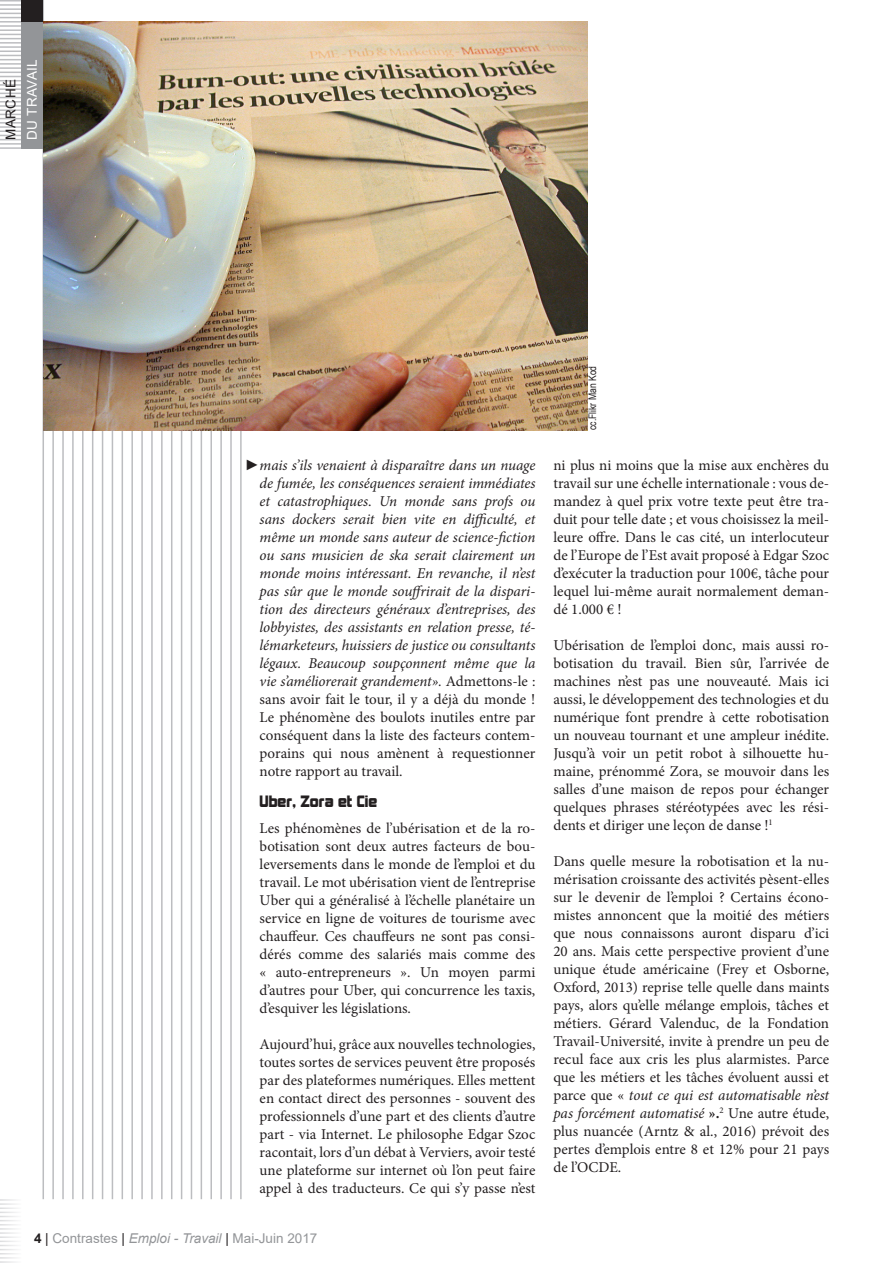
<style>
.page{position:relative;width:893px;height:1263px;background:#fff}
.page>*{position:absolute;margin:0;border:0;box-sizing:border-box;transform-origin:0 0}
.t1{font:15px/18px "Minion Pro";color:#231f20;text-align:justify}
.t2{font:italic 15px/18px "Minion Pro";letter-spacing:-.005em;color:#231f20;text-align:justify}
.t3{font:15px "Kimberley";color:#231f20}
.t4{font:13.5px "Arial";color:#939598}
.t5{font:13.5px "Arial";letter-spacing:.035em;color:#fff}
.t6{font:13.5px "Arial";letter-spacing:.035em;color:#231f20}
.t7{font:10.5px "Arial Narrow";color:#231f20}
.s1{font-family:"Arial";font-style:normal}
.s2{font-style:normal}
.s3{font-weight:700;color:#231f20}
.s4{color:#231f20}
.s5{font-style:italic}
.s6{font-weight:700}
</style>
<div class="page">
<hr style="left:0;top:1199px;width:21px;height:2px;background:#bcbdc0">
<hr style="left:0;top:1203px;width:21px;height:2px;background:#bcbdc0">
<hr style="left:0;top:1207px;width:21px;height:2px;background:#bcbdc0">
<hr style="left:0;top:1211px;width:21px;height:2px;background:#bcbdc0">
<svg style="left:0;top:1216px;width:17px;height:9px"></svg>
<hr style="left:0;top:1228px;width:21px;height:2px;background:#bcbdc0">
<hr style="left:0;top:1232px;width:21px;height:2px;background:#bcbdc0">
<hr style="left:0;top:1236px;width:21px;height:2px;background:#bcbdc0">
<hr style="left:0;top:1240px;width:21px;height:2px;background:#bcbdc0">
<svg style="left:0;top:1245px;width:17px;height:13px"></svg>
<hr style="left:0;top:1261px;width:21px;height:2px;background:#bcbdc0">
<hr style="left:240px;top:149px;width:2px;height:1050px;background:#bcbdc0">
<hr style="left:230px;top:149px;width:2px;height:1050px;background:#bcbdc0">
<hr style="left:220px;top:149px;width:2px;height:1050px;background:#bcbdc0">
<hr style="left:210px;top:149px;width:2px;height:1050px;background:#bcbdc0">
<hr style="left:201px;top:149px;width:1px;height:1050px;background:#bcbdc0">
<hr style="left:191px;top:149px;width:1px;height:1050px;background:#bcbdc0">
<hr style="left:181px;top:149px;width:1px;height:1050px;background:#bcbdc0">
<hr style="left:171px;top:149px;width:1px;height:1050px;background:#bcbdc0">
<hr style="left:161px;top:149px;width:2px;height:1050px;background:#bcbdc0">
<hr style="left:151px;top:149px;width:2px;height:1050px;background:#bcbdc0">
<hr style="left:141px;top:149px;width:2px;height:1050px;background:#bcbdc0">
<hr style="left:131px;top:149px;width:2px;height:1050px;background:#bcbdc0">
<hr style="left:122px;top:149px;width:1px;height:1050px;background:#bcbdc0">
<hr style="left:112px;top:149px;width:1px;height:1050px;background:#bcbdc0">
<hr style="left:102px;top:149px;width:1px;height:1050px;background:#bcbdc0">
<hr style="left:92px;top:149px;width:1px;height:1050px;background:#bcbdc0">
<hr style="left:82px;top:149px;width:2px;height:1050px;background:#bcbdc0">
<hr style="left:72px;top:149px;width:2px;height:1050px;background:#bcbdc0">
<hr style="left:62px;top:149px;width:2px;height:1050px;background:#bcbdc0">
<hr style="left:52px;top:149px;width:2px;height:1050px;background:#bcbdc0">
<hr style="left:43px;top:149px;width:1px;height:1050px;background:#bcbdc0">
<hr style="left:0;top:0;width:21px;height:2px;background:#bcbdc0">
<hr style="left:0;top:4px;width:21px;height:2px;background:#bcbdc0">
<hr style="left:0;top:8px;width:21px;height:2px;background:#bcbdc0">
<svg style="left:0;top:13px;width:21px;height:5px"></svg>
<hr style="left:0;top:21px;width:21px;height:2px;background:#bcbdc0">
<hr style="left:0;top:25px;width:21px;height:2px;background:#bcbdc0">
<hr style="left:0;top:29px;width:21px;height:2px;background:#bcbdc0">
<svg style="left:0;top:34px;width:21px;height:5px"></svg>
<hr style="left:0;top:42px;width:21px;height:2px;background:#bcbdc0">
<hr style="left:0;top:46px;width:21px;height:2px;background:#bcbdc0">
<svg style="left:0;top:51px;width:21px;height:9px"></svg>
<hr style="left:0;top:63px;width:21px;height:2px;background:#bcbdc0">
<hr style="left:0;top:67px;width:21px;height:2px;background:#bcbdc0">
<svg style="left:0;top:72px;width:21px;height:9px"></svg>
<hr style="left:0;top:84px;width:21px;height:2px;background:#bcbdc0">
<hr style="left:0;top:88px;width:21px;height:2px;background:#bcbdc0">
<svg style="left:0;top:93px;width:21px;height:5px"></svg>
<hr style="left:0;top:101px;width:21px;height:2px;background:#bcbdc0">
<hr style="left:0;top:105px;width:21px;height:2px;background:#bcbdc0">
<hr style="left:0;top:109px;width:21px;height:2px;background:#bcbdc0">
<svg style="left:0;top:114px;width:21px;height:5px"></svg>
<hr style="left:0;top:122px;width:21px;height:2px;background:#bcbdc0">
<hr style="left:0;top:126px;width:21px;height:2px;background:#bcbdc0">
<hr style="left:0;top:130px;width:21px;height:2px;background:#bcbdc0">
<svg style="left:0;top:135px;width:21px;height:5px"></svg>
<hr style="left:0;top:143px;width:21px;height:2px;background:#bcbdc0">
<hr style="left:0;top:147px;width:21px;height:2px;background:#bcbdc0">
<hr style="left:43px;top:0;width:1px;height:149px;background:#bcbdc0">
<div style="left:21px;top:21px;width:22px;height:128px;background:#939598"></div>
<div style="left:21px;top:0;width:22px;height:21px;background:#231f20"></div>
<img style="left:43px;top:21px;width:544px;height:409px">
<p class="t6" style="left:2px;top:140px;width:62px;rotate:-90deg">MARCHÉ</p>
<p class="t5" style="left:23px;top:140px;width:83px;rotate:-90deg">DU TRAVAIL</p>
<p class="t2" style="left:260px;top:456px;width:277px;text-indent:-15px"><span class="s1">►</span>mais s’ils venaient à disparaître dans un nuage de fumée, les conséquences seraient immédiates et catastrophiques<span class="s2">.</span> Un monde sans profs ou sans dockers serait bien vite en difficulté, et même un monde sans auteur de science-fiction ou sans musicien de ska serait clairement un monde moins intéressant. En revanche, il n’est pas sûr que le monde souffrirait de la dispari&shy;tion des directeurs généraux d’entreprises, des lobbyistes, des assistants en relation presse, té&shy;lémarketeurs, huissiers de justice ou consultants légaux. Beaucoup soupçonnent même que la vie s’améliorerait grandement». <span class="s2">Admettons-le : sans avoir fait le tour, il y a déjà du monde !<br>Le phénomène des boulots inutiles entre par conséquent dans la liste des facteurs contem&shy;porains qui nous amènent à requestionner notre rapport au travail.</span></p>
<p class="t3" style="left:260px;top:793px;width:119px">Uber, Zora et Cie</p>
<p class="t1" style="left:260px;top:819px;width:277px">Les phénomènes de l’ubérisation et de la ro&shy;botisation sont deux autres facteurs de bou&shy;leversements dans le monde de l’emploi et du travail. Le mot ubérisation vient de l’entreprise Uber qui a généralisé à l’échelle planétaire un service en ligne de voitures de tourisme avec chauffeur. Ces chauffeurs ne sont pas consi&shy;dérés comme des salariés mais comme des « auto-entrepreneurs ». Un moyen parmi d’autres pour Uber, qui concurrence les taxis, d’esquiver les législations.</p>
<p class="t1" style="left:260px;top:1035px;width:277px">Aujourd’hui, grâce aux nouvelles technologies, toutes sortes de services peuvent être proposés par des plateformes numériques. Elles mettent en contact direct des personnes - souvent des professionnels d’une part et des clients d’autre part - via Internet. Le philosophe Edgar Szoc racontait, lors d’un débat à Verviers, avoir testé une plateforme sur internet où l’on peut faire appel à des traducteurs. Ce qui s’y passe n’est</p>
<p class="t4" style="left:34px;top:1229px;width:285px"><span class="s3">4</span> <span class="s4">|</span> Contrastes <span class="s4">|</span> <span class="s5">Emploi - Travail</span> <span class="s4">|</span> Mai-Juin 2017</p>
<p class="t7" style="left:585px;top:430px;width:66px;rotate:-90deg">cc.Flikr Man Kod</p>
<p class="t1" style="left:553px;top:456px;width:277px">ni plus ni moins que la mise aux enchères du travail sur une échelle internationale : vous de&shy;mandez à quel prix votre texte peut être tra&shy;duit pour telle date ; et vous choisissez la meil&shy;leure offre. Dans le cas cité, un interlocuteur de l’Europe de l’Est avait proposé à Edgar Szoc d’exécuter la traduction pour 100€, tâche pour lequel lui-même aurait normalement deman&shy;dé 1.000 € !</p>
<p class="t1" style="left:553px;top:636px;width:277px">Ubérisation de l’emploi donc, mais aussi ro&shy;botisation du travail. Bien sûr, l’arrivée de machines n’est pas une nouveauté. Mais ici aussi, le développement des technologies et du numérique font prendre à cette robotisation un nouveau tournant et une ampleur inédite.<br>Jusqu’à voir un petit robot à silhouette hu&shy;maine, prénommé Zora, se mouvoir dans les salles d’une maison de repos pour échanger quelques phrases stéréotypées avec les rési&shy;dents et diriger une leçon de danse !<sup>1</sup></p>
<p class="t1" style="left:553px;top:852px;width:277px">Dans quelle mesure la robotisation et la nu&shy;mérisation croissante des activités pèsent-elles sur le devenir de l’emploi ? Certains écono&shy;mistes annoncent que la moitié des métiers que nous connaissons auront disparu d’ici 20 ans. Mais cette perspective provient d’une unique étude américaine (Frey et Osborne, Oxford, 2013) reprise telle quelle dans maints pays, alors qu’elle mélange emplois, tâches et métiers. Gérard Valenduc, de la Fondation Travail-Université, invite à prendre un peu de recul face aux cris les plus alarmistes. Parce que les métiers et les tâches évoluent aussi et parce que « <span class="s5">tout ce qui est automatisable n’est pas forcément automatisé</span> <span class="s6">».</span><sup>2</sup> Une autre étude, plus nuancée (Arntz &amp; al., 2016) prévoit des pertes d’emplois entre 8 et 12% pour 21 pays de l’OCDE.</p>
</div>
